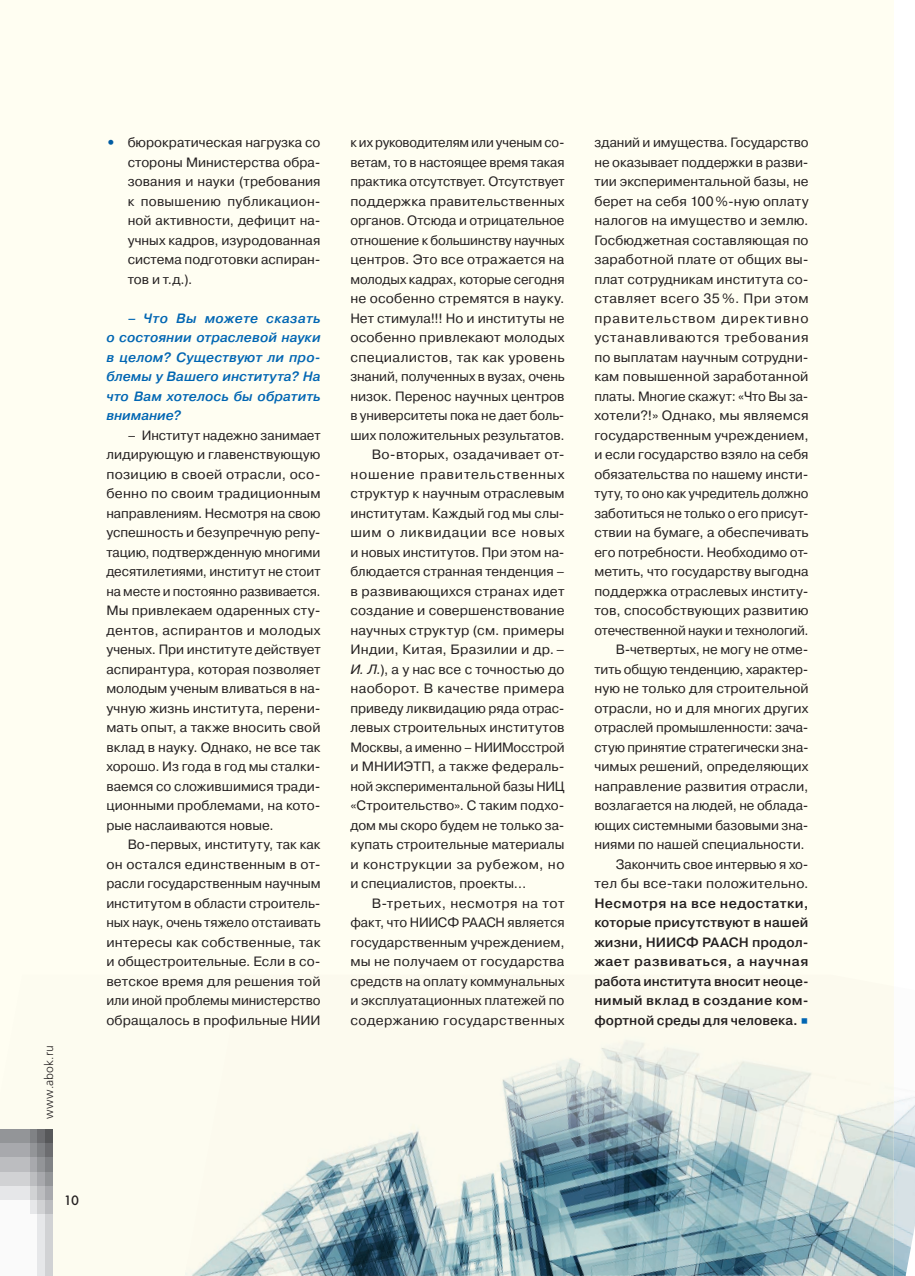
<style>
.page{position:relative;width:915px;height:1276px;background:#fff}
.page>*{position:absolute;margin:0;border:0;box-sizing:border-box;transform-origin:0 0}
.t1{font:13.5px/19.5px "Pragmatica";letter-spacing:.005em;color:#231f20;text-align:justify}
.t2{font:500 13.5px/19.5px "Pragmatica";letter-spacing:.005em;color:#231f20;text-align:justify}
.t3{font:italic 500 13.5px/19.5px "Pragmatica";letter-spacing:.005em;color:#0166b3;text-align:justify}
.t4{font:13.5px "Pragmatica";letter-spacing:.03em;color:#231f20}
.t5{font:13.5px "Pragmatica";letter-spacing:.035em;color:#231f20}
.t6{font:13.5px "Pragmatica";letter-spacing:-.015em;color:#231f20}
.t7{font:13.5px "Pragmatica";letter-spacing:.025em;color:#231f20}
.t8{font:13.5px "Pragmatica";letter-spacing:.055em;color:#231f20}
.t9{font:13.5px "Pragmatica";letter-spacing:.05em;color:#231f20}
.t10{font:13.5px "Futura Futuris";color:#231f20}
.t11{font:12px "Free Set Light C";letter-spacing:.015em;color:#231f20}
.s1{font-weight:800;color:#015ca3}
.s2{font-style:italic}
.s3{font-weight:400;color:#0166b3}
</style>
<div class="page">
<div style="left:0;top:0;width:893px;height:1276px;background:#fffef2"></div>
<img style="left:893px;top:986px;width:21px;height:290px">
<img style="left:622px;top:1040px;width:271px;height:236px">
<img style="left:513px;top:1048px;width:109px;height:228px">
<img style="left:241px;top:1076px;width:272px;height:200px">
<img style="left:207px;top:1231px;width:34px;height:29px">
<img style="left:566px;top:1230px;width:254px;height:46px">
<img style="left:185px;top:1260px;width:88px;height:16px">
<div style="left:0;top:1129px;width:30px;height:14px;background:#939598"></div>
<div style="left:0;top:1143px;width:30px;height:15px;background:#a8a9ad"></div>
<div style="left:0;top:1158px;width:30px;height:14px;background:#bcbdc0"></div>
<div style="left:0;top:1172px;width:30px;height:14px;background:#d1d2d4"></div>
<div style="left:0;top:1186px;width:30px;height:14px;background:#e6e7e9"></div>
<div style="left:30px;top:1129px;width:7px;height:14px;background:#808285"></div>
<div style="left:30px;top:1143px;width:7px;height:15px;background:#939598"></div>
<div style="left:30px;top:1158px;width:7px;height:14px;background:#a8a9ad"></div>
<div style="left:30px;top:1172px;width:7px;height:14px;background:#bcbdc0"></div>
<div style="left:30px;top:1186px;width:7px;height:14px;background:#d1d2d4"></div>
<div style="left:30px;top:1200px;width:7px;height:14px;background:#e6e7e9"></div>
<div style="left:37px;top:1129px;width:8px;height:14px;background:#6c6d70"></div>
<div style="left:37px;top:1143px;width:8px;height:15px;background:#808285"></div>
<div style="left:37px;top:1158px;width:8px;height:14px;background:#939598"></div>
<div style="left:37px;top:1172px;width:8px;height:14px;background:#a8a9ad"></div>
<div style="left:37px;top:1186px;width:8px;height:14px;background:#bcbdc0"></div>
<div style="left:37px;top:1200px;width:8px;height:14px;background:#d1d2d4"></div>
<div style="left:45px;top:1129px;width:8px;height:14px;background:#57585a"></div>
<div style="left:45px;top:1143px;width:8px;height:15px;background:#6c6d70"></div>
<div style="left:45px;top:1158px;width:8px;height:14px;background:#808285"></div>
<div style="left:45px;top:1172px;width:8px;height:14px;background:#939598"></div>
<div style="left:45px;top:1186px;width:8px;height:14px;background:#a8a9ad"></div>
<div style="left:45px;top:1200px;width:8px;height:14px;background:#bcbdc0"></div>
<div style="left:0;top:1200px;width:30px;height:76px;background:#fafafa"></div>
<div style="left:30px;top:1214px;width:7px;height:62px;background:#fafafa"></div>
<div style="left:37px;top:1214px;width:8px;height:62px;background:#e6e7e9"></div>
<div style="left:45px;top:1214px;width:8px;height:62px;background:#d1d2d4"></div>
<p class="t11" style="left:42px;top:1118px;width:75px;rotate:-90deg">www.abok.ru</p>
<p class="t1" style="left:128px;top:133px;width:194px;text-indent:-21px"><span class="s1">•</span> бюрократическая нагрузка со стороны Министерства обра&shy;зования и науки (требования к повышению публикацион&shy;ной активности, дефицит на&shy;учных кадров, изуродованная система подготовки аспиран&shy;тов и т. д.).</p>
<p class="t3" style="left:106px;top:308px;width:216px;text-indent:21px">– Что Вы можете сказать о состоянии отраслевой науки в целом? Существуют ли про&shy;блемы у Вашего института? На что Вам хотелось бы обратить внимание?</p>
<p class="t1" style="left:106px;top:425px;width:216px;text-indent:21px">– Институт надежно занимает лидирующую и главенствующую позицию в своей отрасли, осо&shy;бенно по своим традиционным направлениям. Несмотря на свою успешность и безупречную репу&shy;тацию, подтвержденную многими десятилетиями, институт не стоит на месте и постоянно развивается.<br>Мы привлекаем одаренных сту&shy;дентов, аспирантов и молодых ученых. При институте действует аспирантура, которая позволяет молодым ученым вливаться в на&shy;учную жизнь института, перени&shy;мать опыт, а также вносить свой вклад в науку. Однако, не все так хорошо. Из года в год мы сталки&shy;ваемся со сложившимися тради&shy;ционными проблемами, на кото&shy;рые наслаиваются новые.</p>
<p class="t1" style="left:106px;top:835px;width:216px;text-indent:21px">Во-первых, институту, так как он остался единственным в от&shy;расли государственным научным институтом в области строитель&shy;ных наук, очень тяжело отстаивать интересы как собственные, так и общестроительные. Если в со&shy;ветское время для решения той или иной проблемы министерство обращалось в профильные НИИ</p>
<p class="t6" style="left:350px;top:134px;width:215px">к их руководителям или ученым со-</p>
<p class="t1" style="left:350px;top:152px;width:216px">ветам, то в настоящее время такая</p>
<p class="t1" style="left:350px;top:172px;width:216px">практика отсутствует. Отсутствует</p>
<p class="t1" style="left:350px;top:191px;width:216px">поддержка правительственных</p>
<p class="t1" style="left:350px;top:211px;width:215px">органов. Отсюда и отрицательное</p>
<p class="t1" style="left:350px;top:230px;width:216px">отношение к большинству научных</p>
<p class="t1" style="left:350px;top:250px;width:216px">центров. Это все отражается на</p>
<p class="t1" style="left:350px;top:269px;width:215px">молодых кадрах, которые сегодня</p>
<p class="t1" style="left:350px;top:289px;width:216px">не особенно стремятся в науку.</p>
<p class="t1" style="left:350px;top:308px;width:216px">Нет стимула!!! Но и институты не</p>
<p class="t1" style="left:350px;top:328px;width:215px">особенно привлекают молодых</p>
<p class="t7" style="left:350px;top:349px;width:215px">специалистов, так как уровень</p>
<p class="t1" style="left:350px;top:367px;width:216px">знаний, полученных в вузах, очень</p>
<p class="t1" style="left:350px;top:386px;width:215px">низок. Перенос научных центров</p>
<p class="t1" style="left:350px;top:406px;width:215px">в университеты пока не дает боль-</p>
<p class="t1" style="left:350px;top:425px;width:215px">ших положительных результатов.</p>
<p class="t1" style="left:371px;top:445px;width:194px">Во-вторых, озадачивает от-</p>
<p class="t8" style="left:350px;top:466px;width:215px">ношение правительственных</p>
<p class="t1" style="left:350px;top:484px;width:216px">структур к научным отраслевым</p>
<p class="t1" style="left:350px;top:503px;width:215px">институтам. Каждый год мы слы-</p>
<p class="t9" style="left:350px;top:524px;width:216px">шим о ликвидации все новых</p>
<p class="t1" style="left:350px;top:542px;width:216px">и новых институтов. При этом на-</p>
<p class="t1" style="left:350px;top:562px;width:216px">блюдается странная тенденция –</p>
<p class="t1" style="left:350px;top:581px;width:215px">в развивающихся странах идет</p>
<p class="t1" style="left:350px;top:601px;width:216px">создание и совершенствование</p>
<p class="t1" style="left:350px;top:620px;width:215px">научных структур (см. примеры</p>
<p class="t1" style="left:350px;top:640px;width:216px">Индии, Китая, Бразилии и др. –</p>
<p class="t1" style="left:350px;top:659px;width:215px"><span class="s2">И. Л.</span>), а у нас все с точностью до</p>
<p class="t4" style="left:350px;top:680px;width:215px">наоборот. В качестве примера</p>
<p class="t1" style="left:350px;top:698px;width:216px">приведу ликвидацию ряда отрас-</p>
<p class="t1" style="left:350px;top:718px;width:215px">левых строительных институтов</p>
<p class="t1" style="left:350px;top:737px;width:215px">Москвы, а именно – НИИМосстрой</p>
<p class="t1" style="left:350px;top:757px;width:215px">и МНИИЭТП, а также федераль-</p>
<p class="t1" style="left:350px;top:776px;width:215px">ной экспериментальной базы НИЦ</p>
<p class="t1" style="left:350px;top:796px;width:216px">«Строительство». С таким подхо-</p>
<p class="t1" style="left:350px;top:815px;width:216px">дом мы скоро будем не только за-</p>
<p class="t1" style="left:350px;top:835px;width:215px">купать строительные материалы</p>
<p class="t5" style="left:350px;top:856px;width:215px">и конструкции за рубежом, но</p>
<p class="t1" style="left:350px;top:874px;width:177px">и специалистов, проекты…</p>
<p class="t5" style="left:371px;top:895px;width:194px">В-третьих, несмотря на тот</p>
<p class="t1" style="left:350px;top:913px;width:215px">факт, что НИИСФ РААСН является</p>
<p class="t1" style="left:350px;top:932px;width:216px">государственным учреждением,</p>
<p class="t1" style="left:350px;top:952px;width:216px">мы не получаем от государства</p>
<p class="t1" style="left:350px;top:971px;width:216px">средств на оплату коммунальных</p>
<p class="t1" style="left:350px;top:991px;width:215px">и эксплуатационных платежей по</p>
<p class="t4" style="left:350px;top:1012px;width:215px">содержанию государственных</p>
<p class="t1" style="left:594px;top:133px;width:216px;text-align:right">зданий и имущества. Государство не оказывает поддержки в разви&shy;тии экспериментальной базы, не берет на себя 100 %-ную оплату налогов на имущество и землю.<br>Госбюджетная составляющая по заработной плате от общих вы&shy;плат сотрудникам института со&shy;ставляет всего 35 %. При этом правительством директивно устанавливаются требования по выплатам научным сотрудни&shy;кам повышенной заработанной платы. Многие скажут: «Что Вы за&shy;хотели?!» Однако, мы являемся государственным учреждением, и если государство взяло на себя обязательства по нашему инсти&shy;туту, то оно как учредитель должно заботиться не только о его присут&shy;ствии на бумаге, а обеспечивать его потребности. Необходимо от&shy;метить, что государству выгодна поддержка отраслевых институ&shy;тов, способствующих развитию отечественной науки и технологий.<br>В-четвертых, не могу не отме&shy;тить общую тенденцию, характер&shy;ную не только для строительной отрасли, но и для многих других отраслей промышленности: зача&shy;стую принятие стратегически зна&shy;чимых решений, определяющих направление развития отрасли, возлагается на людей, не облада&shy;ющих системными базовыми зна&shy;ниями по нашей специальности.<br>Закончить свое интервью я хо&shy;тел бы все-таки положительно.</p>
<p class="t2" style="left:594px;top:893px;width:216px">Несмотря на все недостатки, которые присутствуют в нашей жизни, НииСФ РААСН продол&shy;жает развиваться, а научная работа института вносит неоце&shy;нимый вклад в создание ком&shy;фортной среды для человека. <span class="s3">∎</span></p>
<p class="t10" style="left:64px;top:1192px;width:17px">10</p>
</div>
